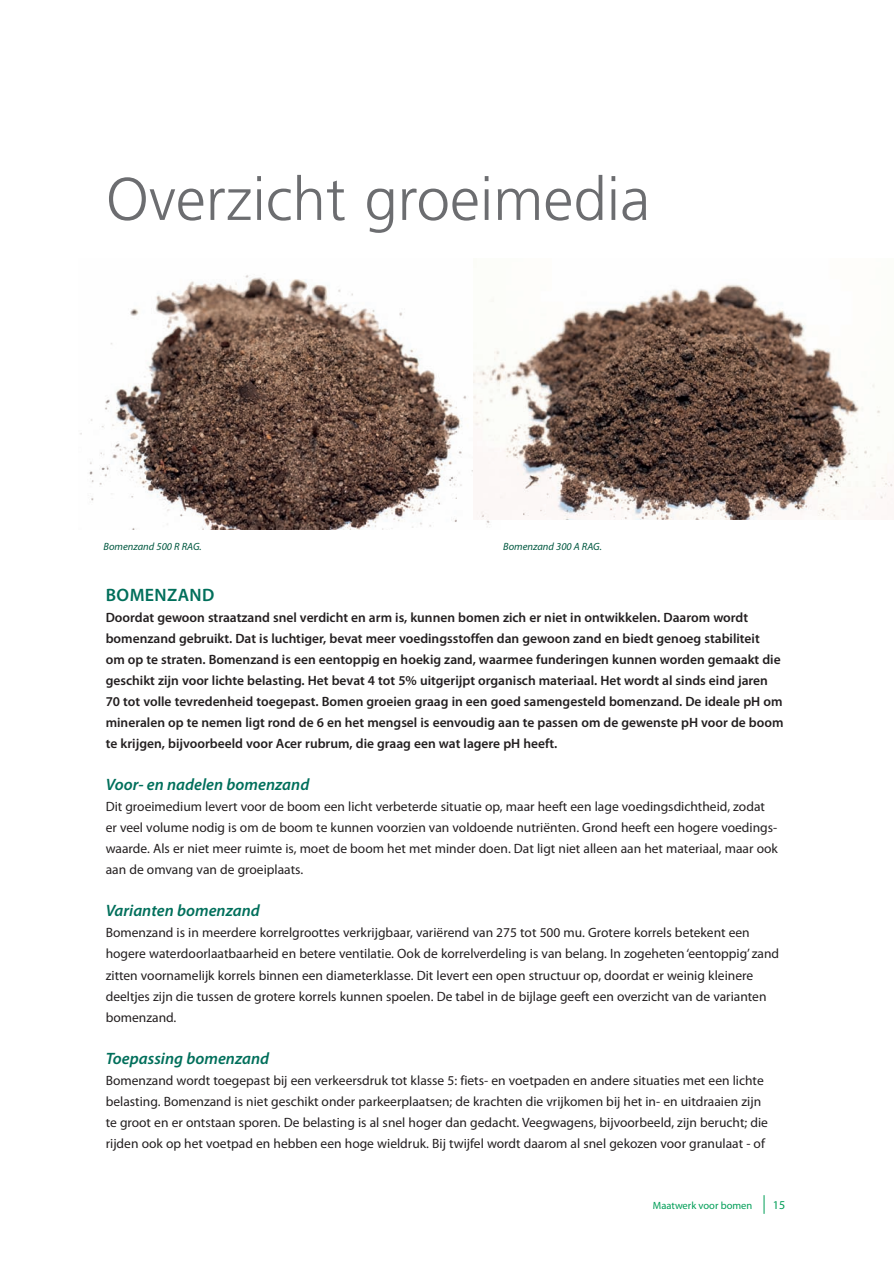
<style>
.page{position:relative;width:894px;height:1261px;background:#fff}
.page>*{position:absolute;margin:0;border:0;box-sizing:border-box;transform-origin:0 0}
.t1{font:300 60px "Frutiger";color:#6c6d70}
.t2{font:600 18px "Myriad Pro";letter-spacing:.02em;color:#006f5b}
.t3{font:italic 600 16.5px "Myriad Pro";color:#006f5b}
.t4{font:13.5px/21px "Myriad Pro";color:#231f20}
.t5{font:600 13.5px/21px "Myriad Pro";color:#231f20}
.t6{font:12px "Myriad Pro";color:#009e57}
.t7{font:italic 10.5px "Myriad Pro";color:#005840}
.t8{font:10.5px "Myriad Pro";color:#009e57}
</style>
<div class="page">
<svg style="left:763px;top:1195px;width:1px;height:18px"></svg>
<img style="left:80px;top:275px;width:410px;height:254px">
<img style="left:473px;top:275px;width:420px;height:244px">
<h1 class="t1" style="left:106px;top:165px;width:545px">Overzicht groeimedia</h1>
<p class="t7" style="left:103px;top:540px;width:100px">Bomenzand 500 R RAG.</p>
<p class="t7" style="left:503px;top:540px;width:100px">Bomenzand 300 A RAG.</p>
<h2 class="t2" style="left:106px;top:583px;width:110px">BOmenzanD</h2>
<p class="t5" style="left:106px;top:606px;width:679px">Doordat gewoon straatzand snel verdicht en arm is, kunnen bomen zich er niet in ontwikkelen. Daarom wordt bomenzand gebruikt. Dat is luchtiger, bevat meer voedingsstoffen dan gewoon zand en biedt genoeg stabiliteit<br>om op te straten. Bomenzand is een eentoppig en hoekig zand, waarmee funderingen kunnen worden gemaakt die geschikt zijn voor lichte belasting. het bevat 4 tot 5% uitgerijpt organisch materiaal. het wordt al sinds eind jaren 70 tot volle tevredenheid toegepast. Bomen groeien graag in een goed samengesteld bomenzand. De ideale ph om mineralen op te nemen ligt rond de 6 en het mengsel is eenvoudig aan te passen om de gewenste ph voor de boom te krijgen, bijvoorbeeld voor acer rubrum, die graag een wat lagere ph heeft.</p>
<p class="t3" style="left:106px;top:774px;width:205px">Voor- en nadelen bomenzand</p>
<p class="t4" style="left:106px;top:796px;width:673px">Dit groeimedium levert voor de boom een licht verbeterde situatie op, maar heeft een lage voedingsdichtheid, zodat er veel volume nodig is om de boom te kunnen voorzien van voldoende nutriënten. Grond heeft een hogere voedings&shy;waarde. Als er niet meer ruimte is, moet de boom het met minder doen. Dat ligt niet alleen aan het materiaal, maar ook aan de omvang van de groeiplaats.</p>
<p class="t3" style="left:106px;top:900px;width:156px">Varianten bomenzand</p>
<p class="t4" style="left:106px;top:922px;width:674px">Bomenzand is in meerdere korrelgroottes verkrijgbaar, variërend van 275 tot 500 mu. Grotere korrels betekent een hogere waterdoorlaatbaarheid en betere ventilatie. Ook de korrelverdeling is van belang. In zogeheten ‘eentoppig’ zand zitten voornamelijk korrels binnen een diameterklasse. Dit levert een open structuur op, doordat er weinig kleinere deeltjes zijn die tussen de grotere korrels kunnen spoelen. De tabel in de bijlage geeft een overzicht van de varianten bomenzand.</p>
<p class="t3" style="left:106px;top:1047px;width:165px">Toepassing bomenzand</p>
<p class="t4" style="left:106px;top:1069px;width:663px">Bomenzand wordt toegepast bij een verkeersdruk tot klasse 5: fiets- en voetpaden en andere situaties met een lichte belasting. Bomenzand is niet geschikt onder parkeerplaatsen; de krachten die vrijkomen bij het in- en uitdraaien zijn te groot en er ontstaan sporen. De belasting is al snel hoger dan gedacht. Veegwagens, bijvoorbeeld, zijn berucht; die rijden ook op het voetpad en hebben een hoge wieldruk. Bij twijfel wordt daarom al snel gekozen voor granulaat - of</p>
<p class="t8" style="left:652px;top:1198px;width:101px">Maatwerk voor bomen</p>
<p class="t6" style="left:772px;top:1197px;width:14px">15</p>
</div>
